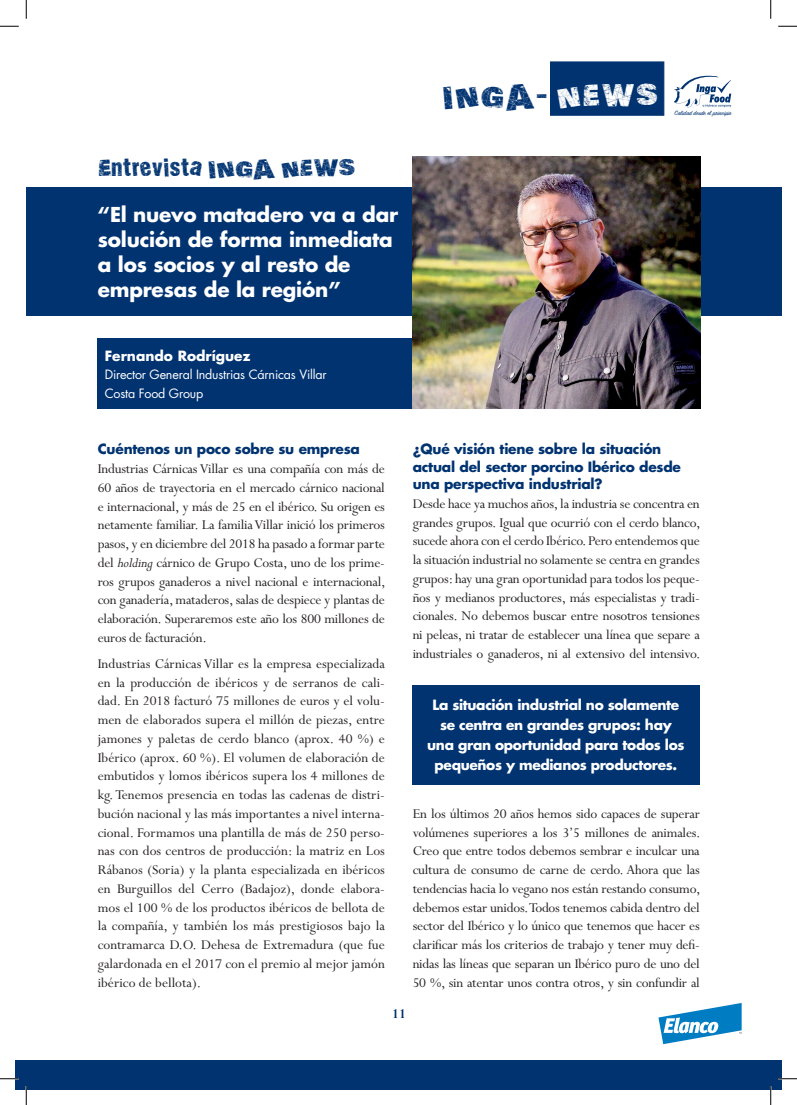
<style>
.page{position:relative;width:797px;height:1105px;background:#fff}
.page>*{position:absolute;margin:0;border:0;box-sizing:border-box;transform-origin:0 0}
.t1{font:32.75px "Actionofthe Time UC";color:#013371}
.t2{font:25px "Actionofthe Time UC";letter-spacing:-.04em;color:#013371}
.t3{font:700 20px/25px "Futura Std";letter-spacing:-.01em;color:#fff}
.t4{font:15px/18.8px "Perpetua Std";letter-spacing:-.015em;color:#231f20;text-align:justify}
.t5{font:700 15px "Perpetua Std";color:#013371}
.t6{font:700 13.75px/17.5px "Futura Std";letter-spacing:-.015em;color:#013371}
.t7{font:700 13.75px/20px "Futura Std";letter-spacing:-.025em;color:#fff;text-align:center}
.t8{font:700 13.75px "Futura Std";color:#fff}
.t9{font:12.5px/18.8px "Futura Std";letter-spacing:-.015em;color:#fff}
.t10{font:7px "Sign Painter House Script";color:#013371}
.s1{color:#fff}
.s2{font-style:italic}
</style>
<div class="page">
<div style="left:16px;top:1060px;width:765px;height:29px;background:#013371"></div>
<svg style="left:658px;top:1003px;width:83px;height:41px"></svg>
<div style="left:550px;top:62px;width:114px;height:53px;background:#013371"></div>
<svg style="left:674px;top:75px;width:57px;height:32px"></svg>
<div style="left:412px;top:685px;width:287px;height:99px;background:#013371"></div>
<div style="left:26px;top:187px;width:755px;height:129px;background:#013371"></div>
<div style="left:98px;top:339px;width:322px;height:70px;background:#013371"></div>
<img style="left:412px;top:157px;width:288px;height:252px">
<svg style="left:0;top:25px;width:19px;height:2px"></svg>
<svg style="left:778px;top:25px;width:19px;height:2px"></svg>
<svg style="left:0;top:1078px;width:19px;height:1px"></svg>
<svg style="left:778px;top:1078px;width:19px;height:1px"></svg>
<svg style="left:25px;top:0;width:2px;height:19px"></svg>
<svg style="left:25px;top:1086px;width:2px;height:19px"></svg>
<svg style="left:770px;top:0;width:1px;height:19px"></svg>
<svg style="left:770px;top:1086px;width:1px;height:19px"></svg>
<h2 class="t2" style="left:98px;top:151px;width:260px">Entrevista INGA NEWS</h2>
<h3 class="t3" style="left:98px;top:202px;width:302px">“El nuevo matadero va a dar solución de forma inmediata a los socios y al resto de empresas de la región”</h3>
<h1 class="t1" style="left:442px;top:74px;width:218px">INGA- <span class="s1">NEWS</span></h1>
<p class="t10" style="left:674px;top:109px;width:58px">Calidad desde el principio</p>
<p class="t8" style="left:105px;top:346px;width:147px">Fernando Rodríguez</p>
<p class="t9" style="left:105px;top:366px;width:223px">Director General Industrias Cárnicas Villar<br>Costa Food Group</p>
<p class="t6" style="left:98px;top:440px;width:264px">Cuéntenos un poco sobre su empresa</p>
<p class="t4" style="left:98px;top:460px;width:289px">Industrias Cárnicas Villar es una compañía con más de 60 años de trayectoria en el mercado cárnico nacional e internacional, y más de 25 en el ibérico. Su origen es netamente familiar. La familia Villar inició los primeros pasos, y en diciembre del 2018 ha pasado a formar parte del <span class="s2">holding</span> cárnico de Grupo Costa, uno de los prime&shy;ros grupos ganaderos a nivel nacional e internacional, con ganadería, mataderos, salas de despiece y plantas de elaboración. Superaremos este año los 800 millones de euros de facturación.</p>
<p class="t4" style="left:98px;top:655px;width:289px">Industrias Cárnicas Villar es la empresa especializada en la producción de ibéricos y de serranos de cali&shy;dad. En 2018 facturó 75 millones de euros y el volu&shy;men de elaborados supera el millón de piezas, entre jamones y paletas de cerdo blanco (aprox. 40 %) e Ibérico (aprox. 60 %). El volumen de elaboración de embutidos y lomos ibéricos supera los 4 millones de kg. Tenemos presencia en todas las cadenas de distri&shy;bución nacional y las más importantes a nivel interna&shy;cional. Formamos una plantilla de más de 250 perso&shy;nas con dos centros de producción: la matriz en Los Rábanos (Soria) y la planta especializada en ibéricos en Burguillos del Cerro (Badajoz), donde elabora&shy;mos el 100 % de los productos ibéricos de bellota de la compañía, y también los más prestigiosos bajo la contramarca D.O. Dehesa de Extremadura (que fue galardonada en el 2017 con el premio al mejor jamón ibérico de bellota).</p>
<p class="t6" style="left:412px;top:440px;width:270px">¿Qué visión tiene sobre la situación actual del sector porcino Ibérico desde una perspectiva industrial?</p>
<p class="t4" style="left:412px;top:495px;width:289px">Desde hace ya muchos años, la industria se concentra en grandes grupos. Igual que ocurrió con el cerdo blanco, sucede ahora con el cerdo Ibérico. Pero entendemos que la situación industrial no solamente se centra en grandes grupos: hay una gran oportunidad para todos los peque&shy;ños y medianos productores, más especialistas y tradi&shy;cionales. No debemos buscar entre nosotros tensiones ni peleas, ni tratar de establecer una línea que separe a industriales o ganaderos, ni al extensivo del intensivo.</p>
<p class="t7" style="left:427px;top:695px;width:259px">La situación industrial no solamente se centra en grandes grupos: hay una gran oportunidad para todos los pequeños y medianos productores.</p>
<p class="t5" style="left:392px;top:1006px;width:15px">11</p>
<p class="t4" style="left:412px;top:805px;width:289px">En los últimos 20 años hemos sido capaces de superar volúmenes superiores a los 3’5 millones de animales.<br>Creo que entre todos debemos sembrar e inculcar una cultura de consumo de carne de cerdo. Ahora que las tendencias hacia lo vegano nos están restando consumo, debemos estar unidos. Todos tenemos cabida dentro del sector del Ibérico y lo único que tenemos que hacer es clarificar más los criterios de trabajo y tener muy defi&shy;nidas las líneas que separan un Ibérico puro de uno del 50 %, sin atentar unos contra otros, y sin confundir al</p>
</div>
